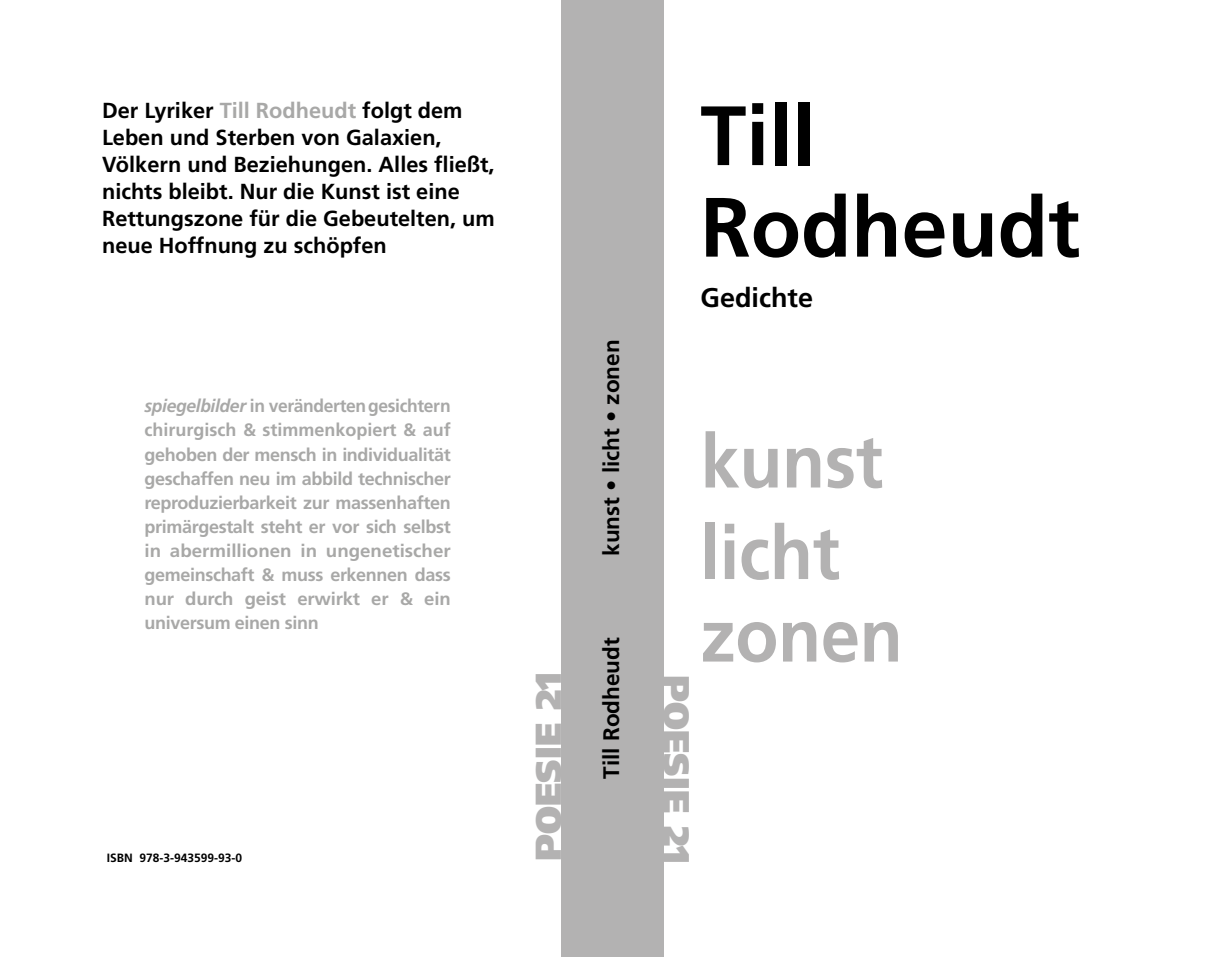
<style>
.page{position:relative;width:1225px;height:957px;background:#fff}
.page>*{position:absolute;margin:0;border:0;box-sizing:border-box;transform-origin:0 0}
.t1{font:700 84px/91.5px "Frutiger LT Std";color:#000}
.t2{font:700 75px/91.5px "Frutiger LT Std";letter-spacing:-.005em;color:#b3b2b2;scale:.94 1}
.t3{font:900 36px "Frutiger LT";color:#b3b2b2;scale:.95 1}
.t4{font:900 36px "Frutiger 95";color:#b3b2b2;scale:.95 1}
.t5{font:700 27px "Frutiger LT Std";color:#000}
.t6{font:700 22.5px "Frutiger LT Std";color:#000}
.t7{font:700 21.75px/27px "Frutiger LT Std";color:#000}
.t8{font:700 18px/24px "Frutiger LT Std";letter-spacing:-.02em;color:#a8a8a7;text-align:justify}
.t9{font:700 12px "Frutiger LT Std";color:#000}
.s1{color:#a8a8a7}
.s2{font-style:italic}
</style>
<div class="page">
<div style="left:561px;top:0;width:103px;height:957px;background:#b3b2b2"></div>
<p class="t7" style="left:102px;top:97px;width:394px">Der Lyriker <span class="s1">Till Rodheudt</span> folgt dem Leben und Sterben von Galaxien, Völkern und Beziehungen. Alles fließt, nichts bleibt. Nur die Kunst ist eine Rettungszone für die Gebeutelten, um neue Hoffnung zu schöpfen</p>
<p class="t8" style="left:145px;top:394px;width:308px"><span class="s2">spiegelbilder</span> in veränderten gesichtern chirurgisch &amp; stimmenkopiert &amp; auf gehoben der mensch in individualität geschaffen neu im abbild technischer reproduzierbarkeit zur massenhaften primärgestalt steht er vor sich selbst in abermillionen in ungenetischer gemeinschaft &amp; muss erkennen dass nur durch geist erwirkt er &amp; ein universum einen sinn</p>
<p class="t9" style="left:107px;top:850px;width:137px">ISBN 978-3-943599-93-0</p>
<h3 class="t4" style="left:527px;top:861px;width:201px;rotate:-90deg">POESIE 21</h3>
<p class="t6" style="left:598px;top:556px;width:218px;rotate:-90deg">kunst • licht • zonen</p>
<p class="t6" style="left:598px;top:778px;width:143px;rotate:-90deg">Till Rodheudt</p>
<h1 class="t1" style="left:701px;top:91px;width:381px">Till<br>Rodheudt</h1>
<h3 class="t5" style="left:701px;top:282px;width:114px">Gedichte</h3>
<h2 class="t2" style="left:701px;top:416px;width:196px">kunst licht</h2>
<h3 class="t3" style="left:698px;top:675px;width:201px;rotate:90deg">POESIE 21</h3>
<h2 class="t2" style="left:701px;top:590px;width:217px">zonen</h2>
</div>
